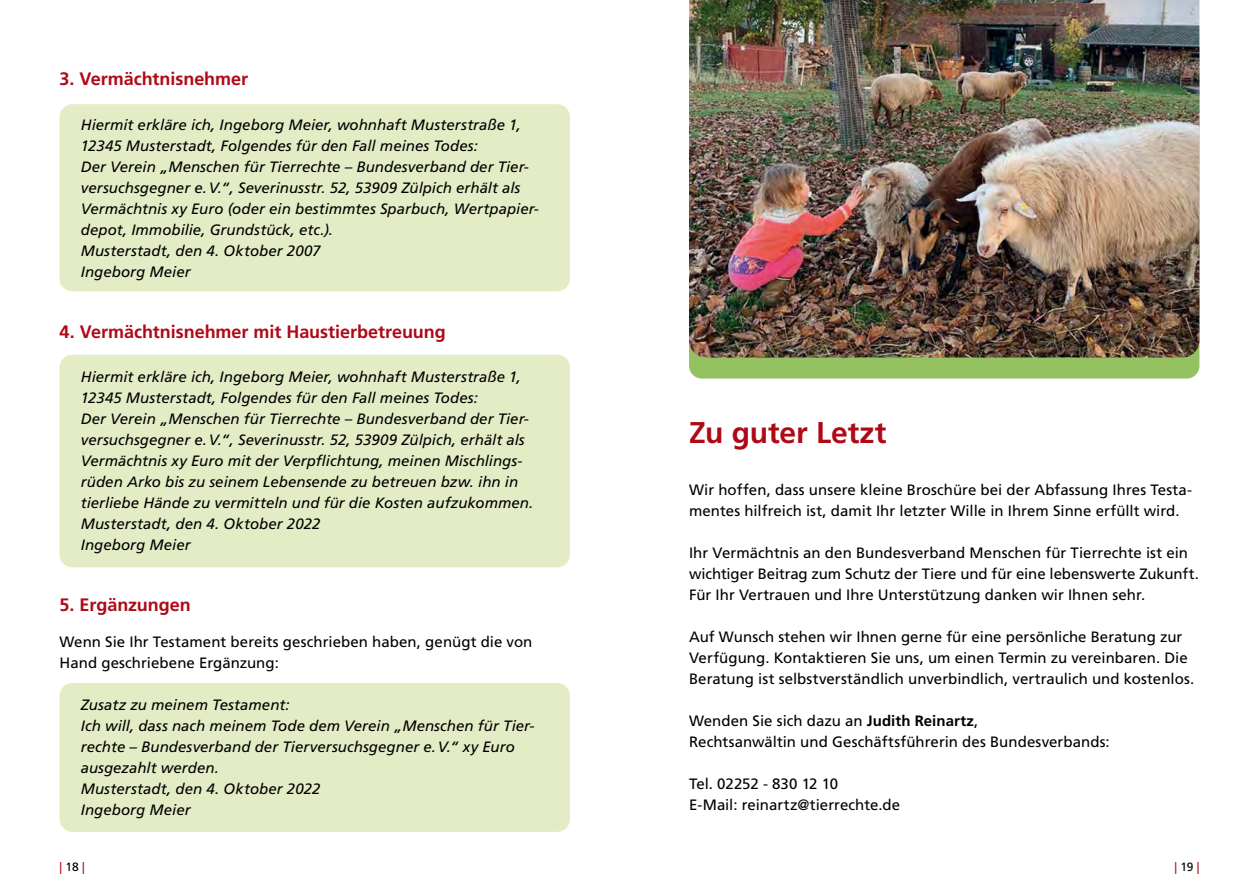
<style>
.page{position:relative;width:1259px;height:893px;background:#fff}
.page>*{position:absolute;margin:0;border:0;box-sizing:border-box;transform-origin:0 0}
.t1{font:700 30px "Frutiger LT Std";letter-spacing:-.005em;color:#af0917}
.t2{font:700 18px "Frutiger LT Std";color:#af0917}
.t3{font:italic 15px/21px "Frutiger LT Std";letter-spacing:.005em;color:#000}
.t4{font:15px/21px "Frutiger LT Std";color:#000}
.t5{font:12px "Frutiger LT Std";color:#af0917}
.s1{font-weight:700}
.s2{color:#000}
</style>
<div class="page">
<div style="left:60px;top:683px;width:510px;height:149px;background:#e3ecc5;border-radius:13px"></div>
<div style="left:60px;top:355px;width:510px;height:212px;background:#e3ecc5;border-radius:13px"></div>
<div style="left:60px;top:104px;width:510px;height:187px;background:#e3ecc5;border-radius:13px"></div>
<div style="left:689px;top:38px;width:510px;height:341px;background:#94c260;border-radius:13px"></div>
<img style="left:689px;top:0;width:510px;height:358px">
<p class="t2" style="left:60px;top:68px;width:190px">3. Vermächtnisnehmer</p>
<p class="t3" style="left:81px;top:114px;width:459px">Hiermit erkläre ich, Ingeborg Meier, wohnhaft Musterstraße 1, 12345 Musterstadt, Folgendes für den Fall meines Todes:<br>Der Verein „Menschen für Tierrechte – Bundesverband der Tier&shy;versuchsgegner e.V.“, Severinusstr. 52, 53909 Zülpich erhält als Vermächtnis xy Euro (oder ein bestimmtes Sparbuch, Wertpapier&shy;depot, Immobilie, Grundstück, etc.).<br>Musterstadt, den 4. Oktober 2007<br>Ingeborg Meier</p>
<p class="t2" style="left:60px;top:321px;width:388px">4. Vermächtnisnehmer mit Haustierbetreuung</p>
<p class="t3" style="left:81px;top:366px;width:454px">Hiermit erkläre ich, Ingeborg Meier, wohnhaft Musterstraße 1, 12345 Musterstadt, Folgendes für den Fall meines Todes:<br>Der Verein „Menschen für Tierrechte – Bundesverband der Tier&shy;versuchsgegner e.V.“, Severinusstr. 52, 53909 Zülpich, erhält als Vermächtnis xy Euro mit der Verpflichtung, meinen Mischlings&shy;rüden Arko bis zu seinem Lebensende zu betreuen bzw. ihn in tierliebe Hände zu vermitteln und für die Kosten aufzukommen.<br>Musterstadt, den 4. Oktober 2022<br>Ingeborg Meier</p>
<p class="t2" style="left:60px;top:594px;width:133px">5. Ergänzungen</p>
<p class="t4" style="left:60px;top:631px;width:474px">Wenn Sie Ihr Testament bereits geschrieben haben, genügt die von<br>Hand geschriebene Ergänzung:</p>
<p class="t3" style="left:81px;top:694px;width:455px">Zusatz zu meinem Testament:<br>Ich will, dass nach meinem Tode dem Verein „Menschen für Tier&shy;rechte – Bundesverband der Tierversuchsgegner e.V.“ xy Euro ausgezahlt werden.<br>Musterstadt, den 4. Oktober 2022<br>Ingeborg Meier</p>
<h1 class="t1" style="left:689px;top:415px;width:199px">Zu guter Letzt</h1>
<p class="t4" style="left:689px;top:479px;width:504px">Wir hoffen, dass unsere kleine Broschüre bei der Abfassung Ihres Testa&shy;mentes hilfreich ist, damit Ihr letzter Wille in Ihrem Sinne erfüllt wird.</p>
<p class="t4" style="left:689px;top:542px;width:511px">Ihr Vermächtnis an den Bundesverband Menschen für Tierrechte ist ein wichtiger Beitrag zum Schutz der Tiere und für eine lebenswerte Zukunft.<br>Für Ihr Vertrauen und Ihre Unterstützung danken wir Ihnen sehr.</p>
<p class="t4" style="left:689px;top:626px;width:507px">Auf Wunsch stehen wir Ihnen gerne für eine persönliche Beratung zur<br>Verfügung. Kontaktieren Sie uns, um einen Termin zu vereinbaren. Die<br>Beratung ist selbstverständlich unverbindlich, vertraulich und kostenlos.</p>
<p class="t4" style="left:689px;top:710px;width:422px">Wenden Sie sich dazu an <span class="s1">Judith Reinartz</span>,<br>Rechtsanwältin und Geschäftsführerin des Bundesverbands:</p>
<p class="t4" style="left:689px;top:773px;width:213px">Tel. 02252 - 830 12 10<br>E-Mail: reinartz@tierrechte.de</p>
<p class="t5" style="left:60px;top:859px;width:27px">| <span class="s2">18</span> |</p>
<p class="t5" style="left:1174px;top:859px;width:27px">| <span class="s2">19</span> |</p>
</div>
